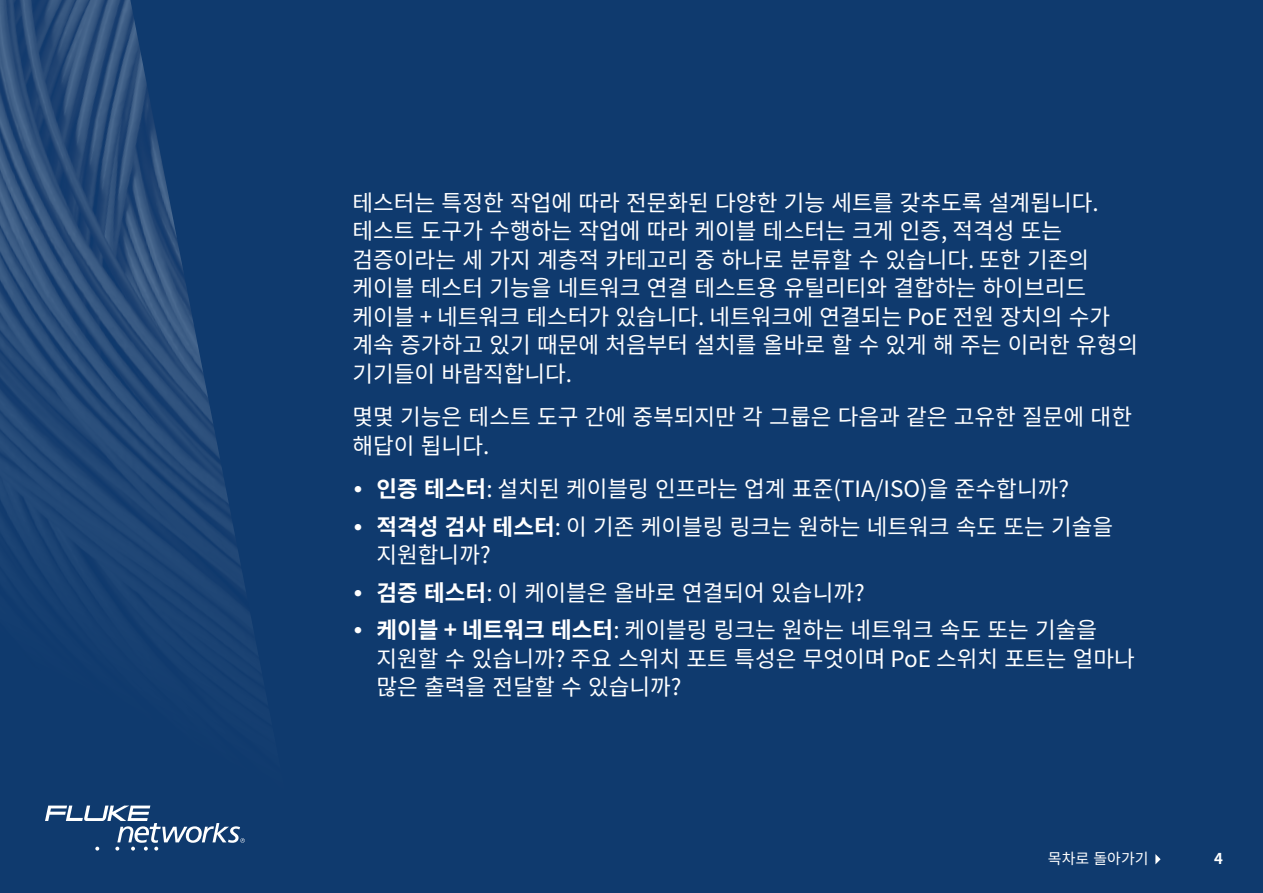
<style>
.page{position:relative;width:1263px;height:893px;background:#0f3a6e}
.page>*{position:absolute;margin:0;border:0;box-sizing:border-box;transform-origin:0 0}
.Body_copy{font:22.5px/28.5px "Noto Sans CJ Kkr";color:#fff}
.Body-bullets{font:22.5px/28.5px "Noto Sans CJ Kkr";color:#fff}
.t1{font:15px "Noto Sans CJ Kkr";color:#fff}
.t2{font:700 15px "Noto Sans CJ Kkr";color:#fff}
.s1{font-family:"Officina Sans ITC Std"}
.s2{font-weight:700}
</style>
<div class="page">
<img style="left:0;top:0;width:261px;height:806px">
<svg style="left:45px;top:806px;width:200px;height:45px"></svg>
<svg style="left:1155px;top:854px;width:5px;height:10px"></svg>
<p class="Body_copy" style="left:352px;top:189px;width:787px">테스터는 특정한 작업에 따라 전문화된 다양한 기능 세트를 갖추도록 설계됩니다. 테스트 도구가 수행하는 작업에 따라 케이블 테스터는 크게 인증, 적격성 또는 검증이라는 세 가지 계층적 카테고리 중 하나로 분류할 수 있습니다. 또한 기존의 케이블 테스터 기능을 네트워크 연결 테스트용 유틸리티와 결합하는 하이브리드 케이블 + 네트워크 테스터가 있습니다. 네트워크에 연결되는 PoE 전원 장치의 수가 계속 증가하고 있기 때문에 처음부터 설치를 올바로 할 수 있게 해 주는 이러한 유형의 기기들이 바람직합니다.</p>
<p class="Body_copy" style="left:352px;top:403px;width:781px">몇몇 기능은 테스트 도구 간에 중복되지만 각 그룹은 다음과 같은 고유한 질문에 대한 해답이 됩니다.</p>
<p class="Body-bullets" style="left:352px;top:475px;width:718px"><span class="s1">•</span> <span class="s2">인증 테스터</span>: 설치된 케이블링 인프라는 업계 표준(TIA/ISO)을 준수합니까?</p>
<p class="Body-bullets" style="left:376px;top:513px;width:738px;text-indent:-24px"><span class="s1">•</span> <span class="s2">적격성 검사 테스터</span>: 이 기존 케이블링 링크는 원하는 네트워크 속도 또는 기술을 지원합니까?</p>
<p class="Body-bullets" style="left:352px;top:579px;width:514px"><span class="s1">•</span> <span class="s2">검증 테스터</span>: 이 케이블은 올바로 연결되어 있습니까?</p>
<p class="Body-bullets" style="left:376px;top:616px;width:760px;text-indent:-24px"><span class="s1">•</span> <span class="s2">케이블 + 네트워크 테스터</span>: 케이블링 링크는 원하는 네트워크 속도 또는 기술을 지원할 수 있습니까? 주요 스위치 포트 특성은 무엇이며 PoE 스위치 포트는 얼마나 많은 출력을 전달할 수 있습니까?</p>
<p class="t1" style="left:1048px;top:850px;width:102px">목차로 돌아가기</p>
<p class="t2" style="left:1214px;top:850px;width:10px">4</p>
</div>
